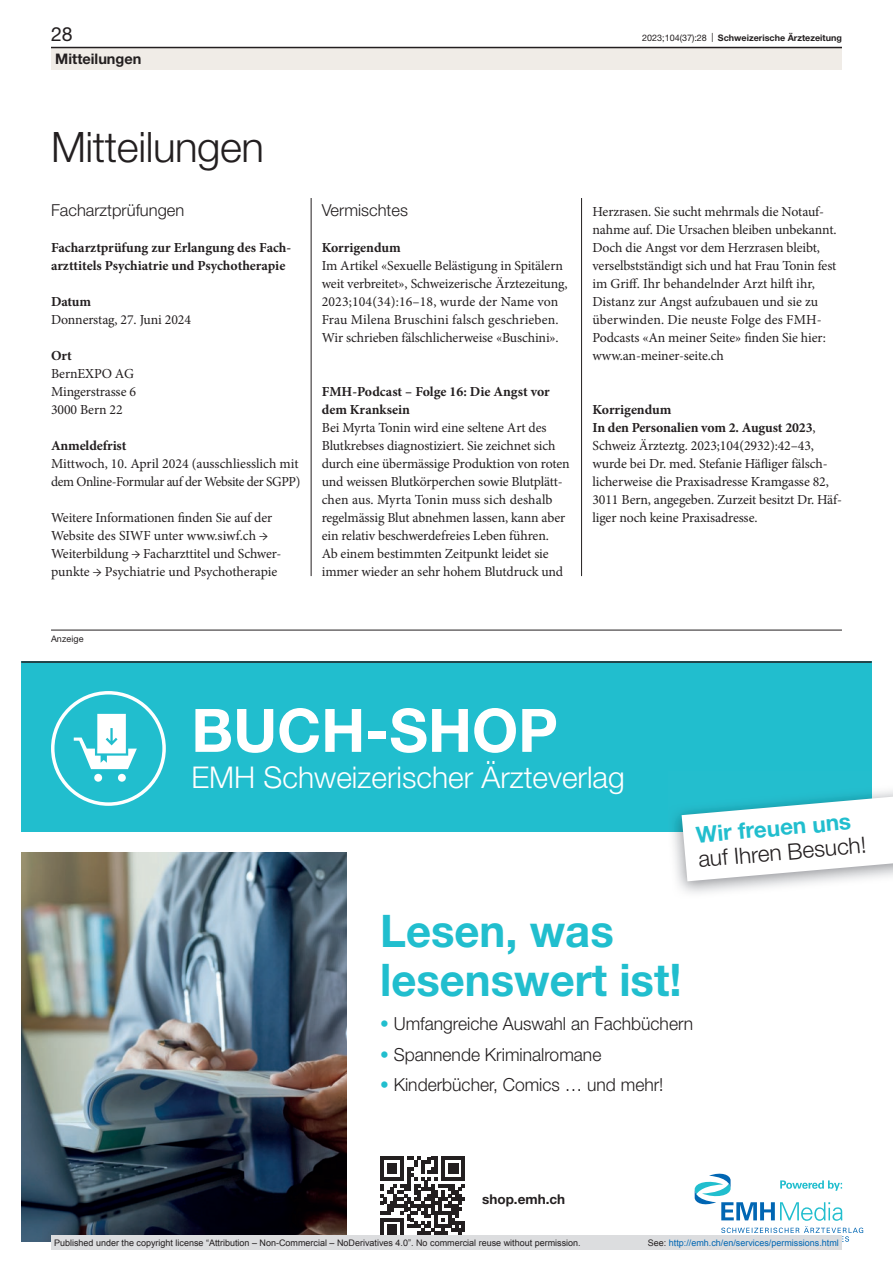
<style>
.page{position:relative;width:893px;height:1263px;background:#fff}
.page>*{position:absolute;margin:0;border:0;box-sizing:border-box;transform-origin:0 0}
.t1{font:700 60px "Helvetica Neue LT Pro";color:#fff}
.t2{font:700 45px/49.5px "Helvetica Neue LT Pro";color:#21bece}
.article-title-L28{font:300 42px "Helvetica Neue LT Pro";letter-spacing:-.01em;color:#231f20}
.t3{font:300 30px "Helvetica Neue LT Pro";color:#fff}
.t4{font:300 22.5px/24.8px "Helvetica Neue LT Pro";color:#231f20}
.t5{font:19.5px "Helvetica Neue LT Pro";color:#231f20}
.t6{font:300 18px "Helvetica Neue LT Pro";color:#231f20}
.pre-heading{font:300 16.5px "Helvetica Neue LT Pro";color:#231f20}
.t7{font:700 14.55px "Helvetica Neue LT Pro";color:#231f20}
.paragraph-left{font:13.8px/18px "Minion Pro";letter-spacing:-.01em;color:#231f20}
.article-title{font:700 13.8px/18px "Minion Pro";color:#231f20}
.paragraph-left-2{font:700 13.8px "Minion Pro";letter-spacing:-.01em;color:#231f20}
.t8{font:700 13.5px "Helvetica Neue LT Pro";color:#231f20}
.t9{font:9px "Arial";color:#231f20}
.t10{font:9px "Arial";color:#0066b3}
.t11{font:700 9px "Helvetica Neue LT Pro";color:#231f20}
.t12{font:9px "Helvetica Neue LT Pro";letter-spacing:.01em;color:#231f20}
.s1{font-weight:400}
.s2{font-weight:700}
.s3{font-weight:700;color:#21bece}
.s4{color:#21bece}
.s5{color:#231f20}
</style>
<div class="page">
<hr style="left:311px;top:198px;width:1px;height:378px;background:#231f20">
<hr style="left:581px;top:198px;width:1px;height:378px;background:#231f20">
<hr style="left:51px;top:630px;width:791px;height:1px;background:#231f20">
<div style="left:21px;top:661px;width:851px;height:170px;background:#21bece"></div>
<img style="left:21px;top:853px;width:325px;height:389px">
<hr style="left:21px;top:661px;width:851px;height:2px;background:#231f20">
<svg style="left:695px;top:1174px;width:168px;height:68px"></svg>
<img style="left:668px;top:790px;width:225px;height:103px">
<img style="left:668px;top:790px;width:204px;height:41px">
<svg style="left:682px;top:797px;width:211px;height:84px"></svg>
<svg style="left:51px;top:691px;width:115px;height:115px"></svg>
<svg style="left:380px;top:1157px;width:85px;height:78px"></svg>
<div style="left:51px;top:48px;width:791px;height:22px;background:#f0ece7"></div>
<hr style="left:51px;top:47px;width:791px;height:1px;background:#231f20">
<div style="left:51px;top:1235px;width:791px;height:15px;background:#dcdddf"></div>
<h3 class="t5" style="left:51px;top:22px;width:23px">28</h3>
<p class="t11" style="left:642px;top:32px;width:201px"><span class="s1">2023;104(37):28 |</span> Schweizerische Ärztezeitung</p>
<p class="t7" style="left:55px;top:49px;width:88px">Mitteilungen</p>
<p class="article-title-L28" style="left:51px;top:121px;width:215px">Mitteilungen</p>
<p class="pre-heading" style="left:51px;top:200px;width:135px">Facharztprüfungen</p>
<p class="article-title" style="left:51px;top:238px;width:242px">Facharztprüfung zur Erlangung des Fach&shy;arzttitels Psychiatrie und Psychotherapie</p>
<p class="paragraph-left-2" style="left:51px;top:292px;width:42px">Datum</p>
<p class="paragraph-left" style="left:51px;top:311px;width:141px">Donnerstag, 27. Juni 2024</p>
<p class="paragraph-left-2" style="left:51px;top:346px;width:22px">Ort</p>
<p class="paragraph-left" style="left:51px;top:365px;width:84px">BernEXPO AG</p>
<p class="paragraph-left" style="left:51px;top:383px;width:87px">Mingerstrasse 6</p>
<p class="paragraph-left" style="left:51px;top:401px;width:73px">3000 Bern 22</p>
<p class="paragraph-left-2" style="left:51px;top:436px;width:77px">Anmeldefrist</p>
<p class="paragraph-left" style="left:51px;top:455px;width:251px">Mittwoch, 10. April 2024 (ausschliesslich mit dem Online-Formular auf der Website der SGPP)</p>
<p class="paragraph-left" style="left:51px;top:509px;width:232px">Weitere Informationen finden Sie auf der Website des SIWF unter www.siwf.ch → Weiterbildung → Facharzttitel und Schwer&shy;punkte → Psychiatrie und Psychotherapie</p>
<p class="pre-heading" style="left:322px;top:200px;width:88px">Vermischtes</p>
<p class="article-title" style="left:322px;top:238px;width:81px">Korrigendum</p>
<p class="paragraph-left" style="left:322px;top:257px;width:247px">Im Artikel «Sexuelle Belästigung in Spitälern weit verbreitet», Schweizerische Ärztezeitung, 2023;104(34):16–18, wurde der Name von Frau Milena Bruschini falsch geschrieben.<br>Wir schrieben fälschlicherweise «Buschini».</p>
<p class="article-title" style="left:322px;top:382px;width:229px">FMH-Podcast – Folge 16: Die Angst vor dem Kranksein</p>
<p class="paragraph-left" style="left:322px;top:419px;width:249px">Bei Myrta Tonin wird eine seltene Art des Blutkrebses diagnostiziert. Sie zeichnet sich durch eine übermässige Produktion von roten und weissen Blutkörperchen sowie Blutplätt&shy;chen aus. Myrta Tonin muss sich deshalb regelmässig Blut abnehmen lassen, kann aber ein relativ beschwerdefreies Leben führen.<br>Ab einem bestimmten Zeitpunkt leidet sie immer wieder an sehr hohem Blutdruck und</p>
<p class="t12" style="left:51px;top:633px;width:34px">Anzeige</p>
<p class="paragraph-left" style="left:592px;top:203px;width:246px">Herzrasen. Sie sucht mehrmals die Notauf&shy;nahme auf. Die Ursachen bleiben unbekannt.<br>Doch die Angst vor dem Herzrasen bleibt, verselbstständigt sich und hat Frau Tonin fest im Griff. Ihr behandelnder Arzt hilft ihr, Distanz zur Angst aufzubauen und sie zu überwinden. Die neuste Folge des FMH-- Podcasts «An meiner Seite» finden Sie hier: www.an-meiner-seite.ch</p>
<p class="article-title" style="left:592px;top:400px;width:81px">Korrigendum</p>
<p class="paragraph-left" style="left:592px;top:419px;width:251px"><span class="s2">In den Personalien vom 2. August 2023</span>, Schweiz Ärzteztg. 2023;104(2932):42–43, wurde bei Dr. med. Stefanie Häfliger fälsch&shy;licherweise die Praxisadresse Kramgasse 82, 3011 Bern, angegeben. Zurzeit besitzt Dr. Häf&shy;liger noch keine Praxisadresse.</p>
<p class="t1" style="left:191px;top:693px;width:368px">BUCH-SHOP</p>
<p class="t3" style="left:191px;top:759px;width:435px">EMH Schweizerischer Ärzteverlag</p>
<p class="t4" style="left:695px;top:822px;width:170px;rotate:-5deg"><span class="s3">Wir freuen uns </span>auf Ihren Besuch!</p>
<p class="t2" style="left:380px;top:905px;width:303px">Lesen, was lesenswert ist!</p>
<p class="t6" style="left:380px;top:1013px;width:315px"><span class="s4">•</span> Umfangreiche Auswahl an Fachbüchern</p>
<p class="t6" style="left:380px;top:1043px;width:223px"><span class="s4">•</span> Spannende Kriminalromane</p>
<p class="t6" style="left:380px;top:1073px;width:285px"><span class="s4">•</span> Kinderbücher, Comics … und mehr!</p>
<p class="t8" style="left:482px;top:1191px;width:84px">shop.emh.ch</p>
<p class="t9" style="left:54px;top:1237px;width:528px">Published under the copyright license “Attribution – Non-Commercial – NoDerivatives 4.0”. No commercial reuse without permission.</p>
<p class="t10" style="left:648px;top:1237px;width:193px"><span class="s5">See:</span> http://emh.ch/en/services/permissions.html</p>
</div>
